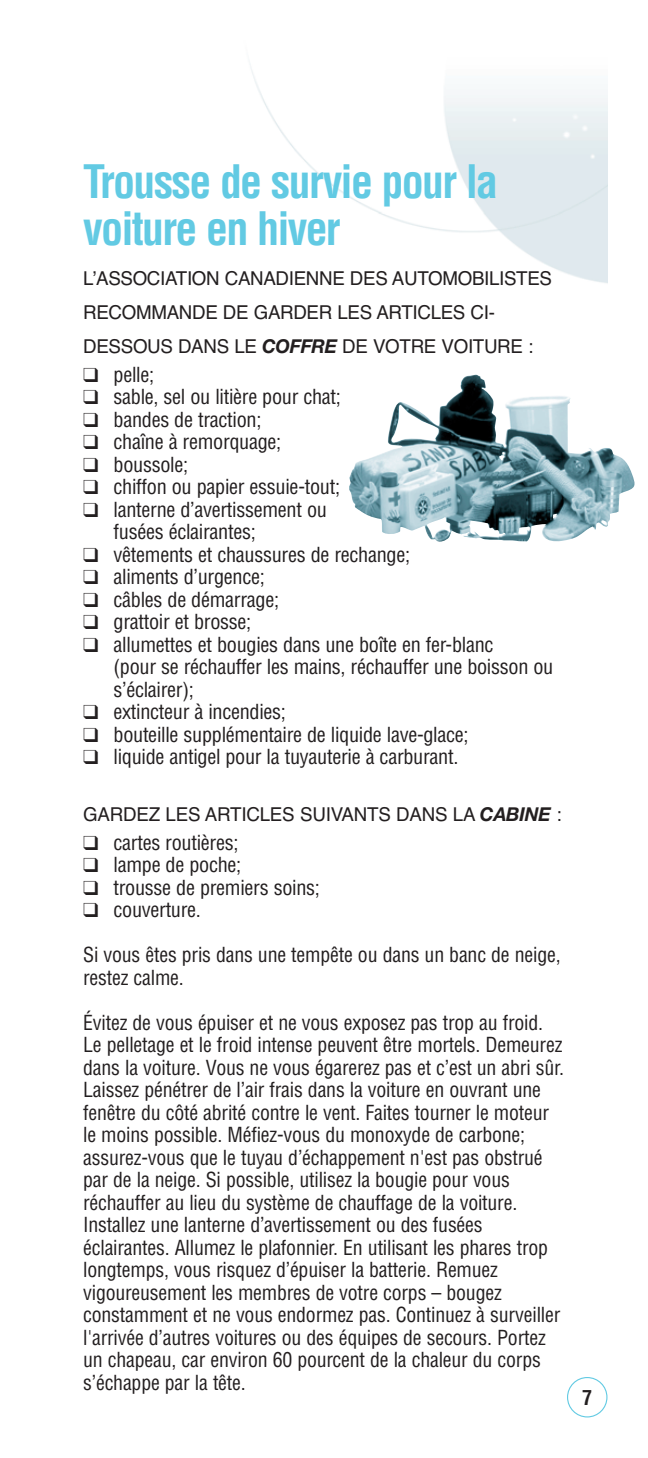
<style>
.page{position:relative;width:648px;height:1458px;background:#fff}
.page>*{position:absolute;margin:0;border:0;box-sizing:border-box;transform-origin:0 0}
.t1{font:700 condensed 45px/47.2px "Helvetica";letter-spacing:-.04em;color:#62cae3}
.t2{font:condensed 20.25px/22.5px "Helvetica";letter-spacing:-.01em;color:#231f20}
.t3{font:700 condensed 20.25px "Helvetica";color:#231f20}
.t4{font:19.12px/33.8px "Helvetica";letter-spacing:-.015em;color:#231f20}
.s1{font-family:"Helvetica Neue";font-weight:700;font-style:italic}
</style>
<div class="page">
<img style="left:251px;top:69px;width:357px;height:306px">
<div style="left:567px;top:1377px;width:41px;height:41px;border:2px solid #62cae3;border-radius:50%"></div>
<img style="left:349px;top:375px;width:286px;height:167px">
<h1 class="t1" style="left:83px;top:162px;width:417px">Trousse de survie pour la voiture en hiver</h1>
<p class="t4" style="left:83px;top:264px;width:470px">L’ASSOCIATION CANADIENNE DES AUTOMOBILISTES<br>RECOMMANDE DE GARDER LES ARTICLES CI-<br>DESSOUS DANS LE <span class="s1">COFFRE</span> DE VOTRE VOITURE :</p>
<p class="t2" style="left:83px;top:365px;width:72px">❑ pelle;</p>
<p class="t2" style="left:83px;top:388px;width:259px">❑ sable, sel ou litière pour chat;</p>
<p class="t2" style="left:83px;top:410px;width:180px">❑ bandes de traction;</p>
<p class="t2" style="left:83px;top:433px;width:200px">❑ chaîne à remorquage;</p>
<p class="t2" style="left:83px;top:455px;width:106px">❑ boussole;</p>
<p class="t2" style="left:83px;top:478px;width:258px">❑ chiffon ou papier essuie-tout;</p>
<p class="t2" style="left:114px;top:500px;width:215px;text-indent:-30px">❑ lanterne d’avertissement ou fusées éclairantes;</p>
<p class="t2" style="left:83px;top:545px;width:328px">❑ vêtements et chaussures de rechange;</p>
<p class="t2" style="left:83px;top:568px;width:183px">❑ aliments d’urgence;</p>
<p class="t2" style="left:83px;top:590px;width:197px">❑ câbles de démarrage;</p>
<p class="t2" style="left:83px;top:613px;width:170px">❑ grattoir et brosse;</p>
<p class="t2" style="left:114px;top:635px;width:441px;text-indent:-30px">❑ allumettes et bougies dans une boîte en fer-blanc<br>(pour se réchauffer les mains, réchauffer une boisson ou s’éclairer);</p>
<p class="t2" style="left:83px;top:703px;width:204px">❑ extincteur à incendies;</p>
<p class="t2" style="left:83px;top:725px;width:387px">❑ bouteille supplémentaire de liquide lave-glace;</p>
<p class="t2" style="left:83px;top:748px;width:377px">❑ liquide antigel pour la tuyauterie à carburant.</p>
<p class="t4" style="left:83px;top:799px;width:480px">GARDEZ LES ARTICLES SUIVANTS DANS LA <span class="s1">CABINE</span> :</p>
<p class="t2" style="left:83px;top:833px;width:157px">❑ cartes routières;</p>
<p class="t2" style="left:83px;top:855px;width:160px">❑ lampe de poche;</p>
<p class="t2" style="left:83px;top:878px;width:238px">❑ trousse de premiers soins;</p>
<p class="t2" style="left:83px;top:900px;width:119px">❑ couverture.</p>
<p class="t2" style="left:83px;top:945px;width:479px">Si vous êtes pris dans une tempête ou dans un banc de neige, restez calme.</p>
<p class="t2" style="left:83px;top:1013px;width:482px">Évitez de vous épuiser et ne vous exposez pas trop au froid.<br>Le pelletage et le froid intense peuvent être mortels. Demeurez dans la voiture. Vous ne vous égarerez pas et c’est un abri sûr.<br>Laissez pénétrer de l’air frais dans la voiture en ouvrant une fenêtre du côté abrité contre le vent. Faites tourner le moteur le moins possible. Méfiez-vous du monoxyde de carbone; assurez-vous que le tuyau d’échappement n'est pas obstrué par de la neige. Si possible, utilisez la bougie pour vous réchauffer au lieu du système de chauffage de la voiture.<br>Installez une lanterne d’avertissement ou des fusées éclairantes. Allumez le plafonnier. En utilisant les phares trop longtemps, vous risquez d’épuiser la batterie. Remuez vigoureusement les membres de votre corps – bougez constamment et ne vous endormez pas. Continuez à surveiller l'arrivée d’autres voitures ou des équipes de secours. Portez un chapeau, car environ 60 pourcent de la chaleur du corps s’échappe par la tête.</p>
<p class="t3" style="left:582px;top:1390px;width:12px">7</p>
</div>
